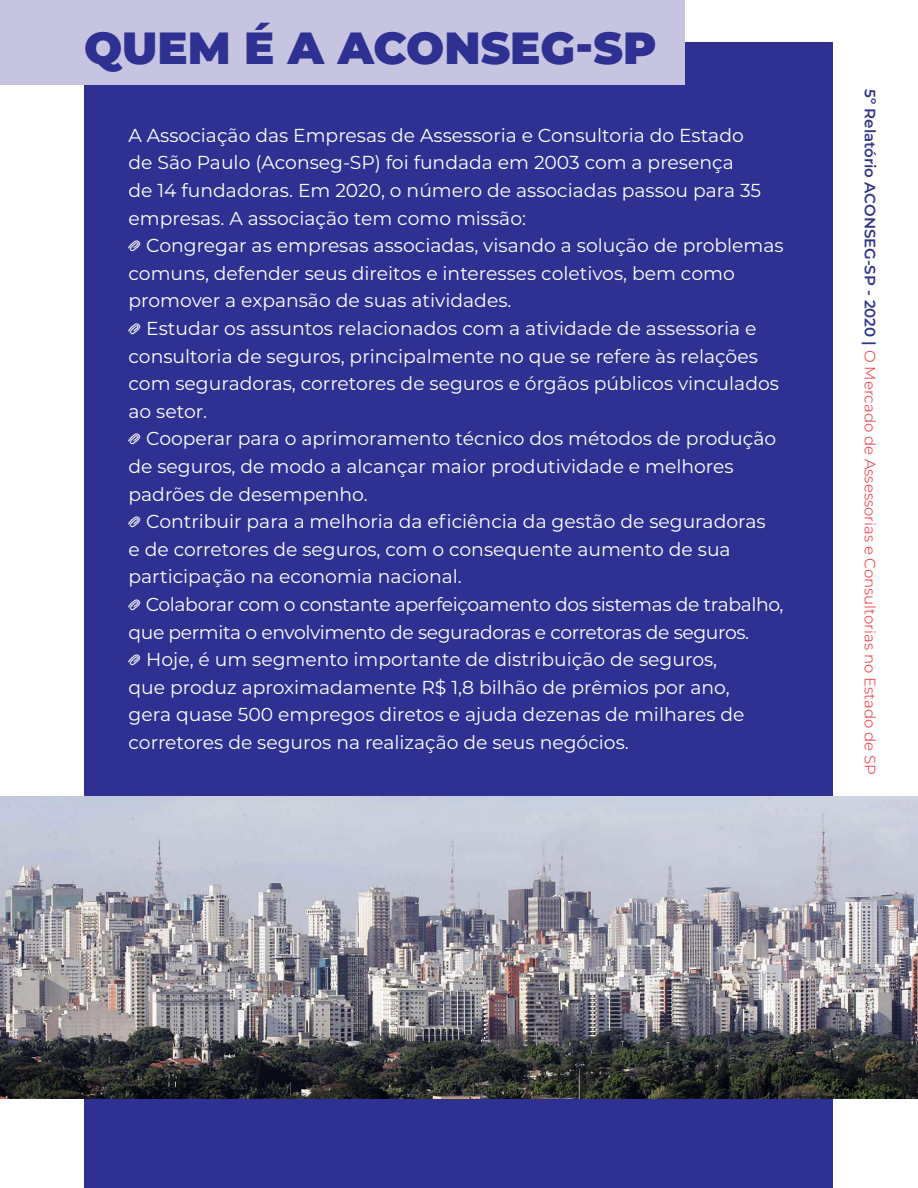
<style>
.page{position:relative;width:918px;height:1188px;background:#fff}
.page>*{position:absolute;margin:0;border:0;box-sizing:border-box;transform-origin:0 0}
.t1{font:900 45px "Montserrat";color:#2e3192}
.t2{font:18.75px/27.6px "Montserrat";color:#fff}
.t3{font:18.75px/27.6px "Montserrat";letter-spacing:-.02em;color:#fff}
.t4{font:300 15px "Montserrat";color:#ee1c25}
.s1{font-weight:600;color:#323789}
</style>
<div class="page">
<div style="left:84px;top:42px;width:749px;height:1146px;background:#2e3192"></div>
<div style="left:0;top:0;width:685px;height:85px;background:#c7c4e2"></div>
<img style="left:0;top:797px;width:918px;height:302px">
<h1 class="t1" style="left:84px;top:14px;width:574px">QUEM É A ACONSEG-SP</h1>
<p class="t2" style="left:129px;top:121px;width:634px">A Associação das Empresas de Assessoria e Consultoria do Estado de São Paulo (Aconseg-SP) foi fundada em 2003 com a presença de 14 fundadoras. Em 2020, o número de associadas passou para 35 empresas. A associação tem como missão:</p>
<p class="t2" style="left:129px;top:231px;width:657px">❑ Congregar as empresas associadas, visando a solução de problemas comuns, defender seus direitos e interesses coletivos, bem como promover a expansão de suas atividades.</p>
<p class="t2" style="left:129px;top:314px;width:652px">❑ Estudar os assuntos relacionados com a atividade de assessoria e consultoria de seguros, principalmente no que se refere às relações com seguradoras, corretores de seguros e órgãos públicos vinculados ao setor.</p>
<p class="t2" style="left:129px;top:424px;width:649px">❑ Cooperar para o aprimoramento técnico dos métodos de produção de seguros, de modo a alcançar maior produtividade e melhores padrões de desempenho.</p>
<p class="t2" style="left:129px;top:507px;width:639px">❑ Contribuir para a melhoria da eficiência da gestão de seguradoras e de corretores de seguros, com o consequente aumento de sua participação na economia nacional.</p>
<p class="t3" style="left:129px;top:590px;width:657px">❑ Colaborar com o constante aperfeiçoamento dos sistemas de trabalho, que permita o envolvimento de seguradoras e corretoras de seguros.</p>
<p class="t2" style="left:129px;top:645px;width:618px">❑ Hoje, é um segmento importante de distribuição de seguros, que produz aproximadamente R$ 1,8 bilhão de prêmios por ano, gera quase 500 empregos diretos e ajuda dezenas de milhares de corretores de seguros na realização de seus negócios.</p>
<p class="t4" style="left:880px;top:89px;width:687px;rotate:90deg"><span class="s1">5º Relatório ACONSEG-SP - 2020 |</span> O Mercado de Assessorias e Consultorias no Estado de SP</p>
</div>
